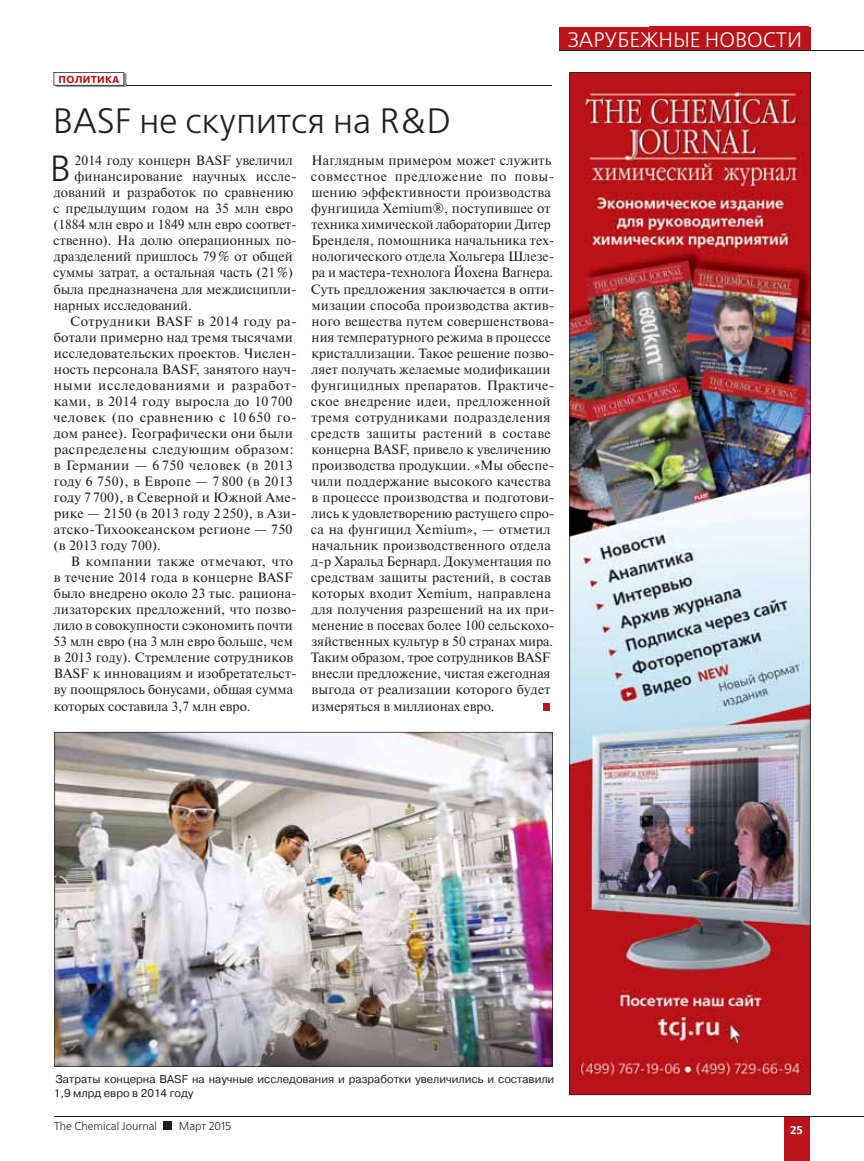
<style>
.page{position:relative;width:864px;height:1161px;background:#fff}
.page>*{position:absolute;margin:0;border:0;box-sizing:border-box;transform-origin:0 0}
.t1{font:36.45px "Free Set C";color:#231f20}
.t2{font:35.25px "Free Set C";color:#231f20}
.t3{font:21px "Free Set C";color:#fff}
.t4{font:21px "Free Set C";letter-spacing:.04em;color:#fff}
.t5{font:13.5px/16px "Newton C";letter-spacing:.005em;color:#231f20}
.t6{font:13.5px "Newton C";letter-spacing:.03em;color:#231f20}
.t7{font:13.5px "Newton C";letter-spacing:.025em;color:#231f20}
.t8{font:13.5px "Newton C";letter-spacing:.045em;color:#231f20}
.t9{font:13.5px "Newton C";letter-spacing:.035em;color:#231f20}
.t10{font:11.25px/13.5px "Pragmatica C";color:#231f20}
.t11{font:11.25px "Free Set C";color:#231f20}
.t12{font:700 11.25px "Free Set C";color:#fff}
.t13{font:700 10.05px "Pragmatica C";letter-spacing:.03em;color:#ba1319}
</style>
<div class="page">
<img style="left:569px;top:72px;width:241px;height:1023px">
<hr style="left:118px;top:85px;width:433px;height:1px;background:#231f20">
<svg style="left:54px;top:72px;width:72px;height:14px"></svg>
<div style="left:543px;top:703px;width:7px;height:7px;background:#ba1319"></div>
<img style="left:54px;top:732px;width:498px;height:334px">
<div style="left:783px;top:1116px;width:26px;height:45px;background:#ba1319"></div>
<hr style="left:54px;top:1116px;width:755px;height:1px;background:#231f20">
<hr style="left:809px;top:1116px;width:54px;height:1px;background:#231f20">
<div style="left:164px;top:1121px;width:8px;height:9px;background:#231f20"></div>
<hr style="left:808px;top:50px;width:55px;height:1px;background:#231f20">
<div style="left:559px;top:27px;width:251px;height:24px;background:#ba1319"></div>
<hr style="left:559px;top:51px;width:251px;height:1px;background:#231f20">
<hr style="left:810px;top:51px;width:53px;height:1px;background:#231f20">
<p class="t13" style="left:59px;top:76px;width:62px">ПОЛИТИКА</p>
<h2 class="t2" style="left:53px;top:108px;width:399px">BASF не скупится на R&amp;D</h2>
<h1 class="t1" style="left:50px;top:155px;width:23px">В</h1>
<p class="t5" style="left:75px;top:154px;width:220px">2014 году концерн BASF увеличил</p>
<p class="t5" style="left:311px;top:154px;width:245px">Наглядным примером может служить совместное предложение по повы&shy;шению эффективности производства фунгицида Xemium®, поступившее от техника химической лаборатории Дитер Бренделя, помощника начальника тех&shy;нологического отдела Хольгера Шлезе&shy;ра и мастера-технолога Йохена Вагнера.<br>Суть предложения заключается в опти&shy;мизации способа производства актив&shy;ного вещества путем совершенствова&shy;ния температурного режима в процессе кристаллизации. Такое решение позво&shy;ляет получать желаемые модификации фунгицидных препаратов. Практиче&shy;ское внедрение идеи, предложенной тремя сотрудниками подразделения средств защиты растений в составе концерна BASF, привело к увеличению производства продукции. «Мы обеспе&shy;чили поддержание высокого качества в процессе производства и подготови&shy;лись к удовлетворению растущего спро&shy;са на фунгицид Xemium», — отметил начальник производственного отдела д-р Харальд Бернард. Документация по средствам защиты растений, в состав которых входит Xemium, направлена для получения разрешений на их при&shy;менение в посевах более 100 сельскохо&shy;зяйственных культур в 50 странах мира.<br>Таким образом, трое сотрудников BASF внесли предложение, чистая ежегодная выгода от реализации которого будет измеряться в миллионах евро.</p>
<p class="t5" style="left:74px;top:170px;width:224px">финансирование научных иссле-</p>
<p class="t5" style="left:54px;top:186px;width:241px">дований и разработок по сравнению</p>
<p class="t5" style="left:53px;top:202px;width:241px">с предыдущим годом на 35 млн евро</p>
<p class="t5" style="left:53px;top:218px;width:245px">(1884 млн евро и 1849 млн евро соответ-</p>
<p class="t5" style="left:53px;top:234px;width:245px">ственно). На долю операционных по-</p>
<p class="t5" style="left:54px;top:250px;width:240px">дразделений пришлось 79 % от общей</p>
<p class="t5" style="left:53px;top:266px;width:241px">суммы затрат, а остальная часть (21 %)</p>
<p class="t5" style="left:54px;top:282px;width:244px">была предназначена для междисципли-</p>
<p class="t5" style="left:54px;top:298px;width:139px">нарных исследований.</p>
<p class="t7" style="left:70px;top:316px;width:228px">Сотрудники BASF в 2014 году ра-</p>
<p class="t5" style="left:54px;top:330px;width:240px">ботали примерно над тремя тысячами</p>
<p class="t5" style="left:54px;top:346px;width:244px">исследовательских проектов. Числен-</p>
<p class="t5" style="left:54px;top:362px;width:244px">ность персонала BASF, занятого науч-</p>
<p class="t8" style="left:54px;top:380px;width:244px">ными исследованиями и разработ-</p>
<p class="t7" style="left:54px;top:396px;width:240px">ками, в 2014 году выросла до 10 700</p>
<p class="t9" style="left:53px;top:412px;width:245px">человек (по сравнению с 10 650 го-</p>
<p class="t5" style="left:54px;top:427px;width:240px">дом ранее). Географически они были</p>
<p class="t6" style="left:54px;top:444px;width:241px">распределены следующим образом:</p>
<p class="t6" style="left:54px;top:460px;width:240px">в Германии — 6 750 человек (в 2013</p>
<p class="t5" style="left:54px;top:475px;width:240px">году 6 750), в Европе — 7 800 (в 2013</p>
<p class="t5" style="left:54px;top:491px;width:244px">году 7 700), в Северной и Южной Аме-</p>
<p class="t5" style="left:54px;top:507px;width:244px">рике — 2150 (в 2013 году 2 250), в Ази-</p>
<p class="t5" style="left:54px;top:523px;width:240px">атско-Тихоокеанском регионе — 750</p>
<p class="t5" style="left:53px;top:539px;width:109px">(в 2013 году 700).</p>
<p class="t6" style="left:71px;top:556px;width:224px">В компании также отмечают, что</p>
<p class="t5" style="left:54px;top:571px;width:240px">в течение 2014 года в концерне BASF</p>
<p class="t5" style="left:54px;top:587px;width:244px">было внедрено около 23 тыс. рациона-</p>
<p class="t5" style="left:54px;top:603px;width:244px">лизаторских предложений, что позво-</p>
<p class="t5" style="left:54px;top:619px;width:240px">лило в совокупности сэкономить почти</p>
<p class="t5" style="left:53px;top:635px;width:241px">53 млн евро (на 3 млн евро больше, чем</p>
<p class="t5" style="left:54px;top:651px;width:240px">в 2013 году). Стремление сотрудников</p>
<p class="t5" style="left:54px;top:667px;width:244px">BASF к инновациям и изобретательст-</p>
<p class="t5" style="left:54px;top:683px;width:240px">ву поощрялось бонусами, общая сумма</p>
<p class="t5" style="left:54px;top:699px;width:198px">которых составила 3,7 млн евро.</p>
<h3 class="t4" style="left:658px;top:31px;width:144px">PLAST/ПЛАСТ</h3>
<h3 class="t3" style="left:568px;top:32px;width:235px">ЗАРУБЕЖНЫЕ НОВОСТИ</h3>
<p class="t10" style="left:54px;top:1073px;width:501px">Затраты концерна BASF на научные исследования и разработки увеличились и составили<br>1,9 млрд евро в 2014 году</p>
<p class="t11" style="left:54px;top:1122px;width:104px">The Chemical Journal</p>
<p class="t11" style="left:179px;top:1122px;width:54px">Март 2015</p>
<p class="t12" style="left:789px;top:1125px;width:14px">25</p>
</div>
